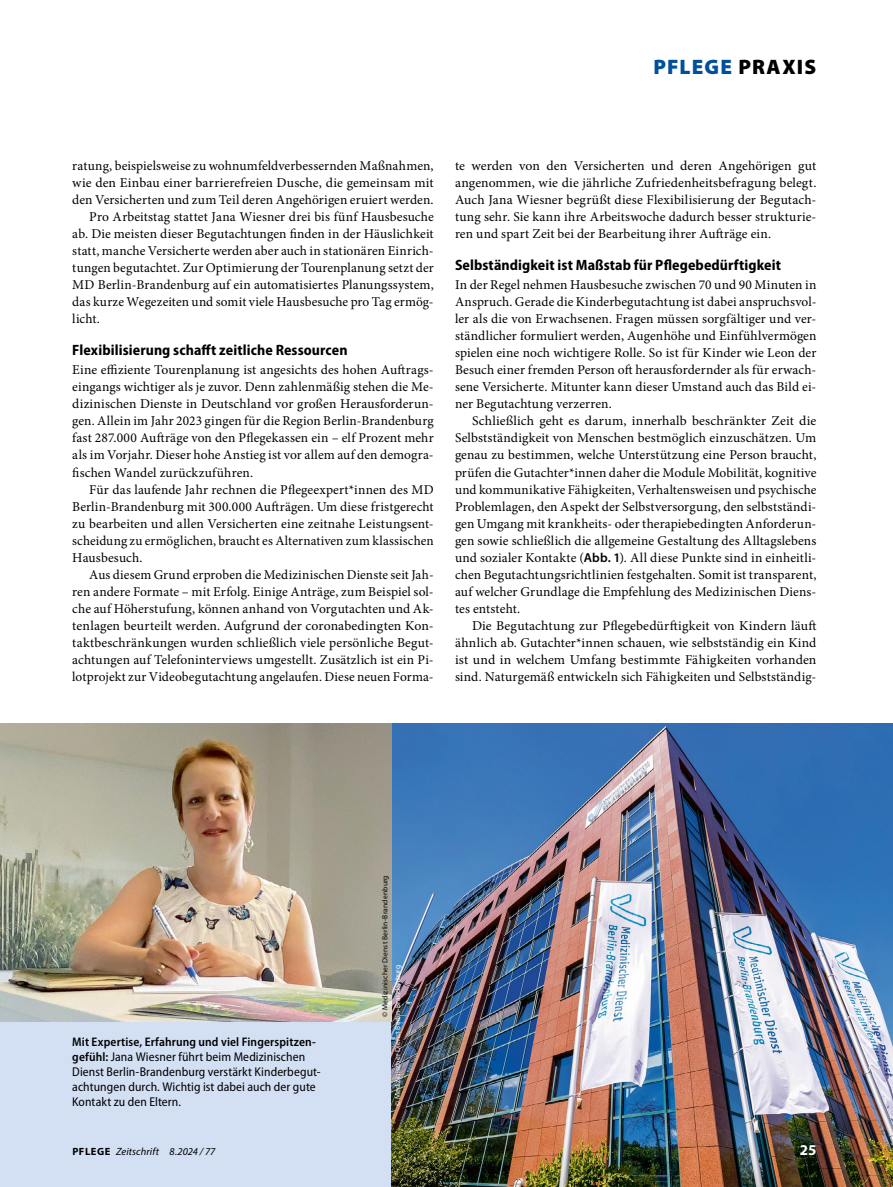
<style>
.page{position:relative;width:893px;height:1187px;background:#fff}
.page>*{position:absolute;margin:0;border:0;box-sizing:border-box;transform-origin:0 0}
.t1{font:900 21px "Myriad Pro";letter-spacing:.055em;color:#004e9e}
.SectionHeading_1_x{font:700 semi-condensed 15px "Myriad Pro";letter-spacing:.005em;color:#000}
.NoXML_Pagina{font:700 15px "Myriad Pro";color:#fff}
.Para_Indent{font:13.5px/17px "Minion Pro";letter-spacing:.005em;color:#000;text-align:justify}
.Para_x{font:13.5px/17px "Minion Pro";letter-spacing:.01em;color:#000;text-align:justify}
.Para_Initial{font:13.5px/17px "Minion Pro";letter-spacing:.005em;color:#000;text-align:justify}
.Image_Caption_x{font:semi-condensed 12.75px/15px "Myriad Pro";letter-spacing:.005em;color:#000}
.Image_Caption_x-2{font:600 semi-condensed 12.45px "Myriad Pro";letter-spacing:.01em;color:#000}
.NoXML_Pagina-2{font:italic 10.5px "Myriad Pro";letter-spacing:.005em;color:#000}
.t2{font:7.5px "Myriad Pro";letter-spacing:.025em;color:#fff}
.t3{font:7.5px "Myriad Pro";letter-spacing:.025em;color:#000}
.s1{color:#000}
.s2{font-family:"Myriad Pro";font-weight:600;font-size:13.05px}
.s3{font-weight:600;font-size:12.45px}
.s4{font-weight:700;font-style:normal}
</style>
<div class="page">
<div style="left:0;top:723px;width:893px;height:463px;background:#d3e0f4"></div>
<img style="left:391px;top:723px;width:502px;height:463px">
<img style="left:0;top:723px;width:391px;height:298px">
<h1 class="t1" style="left:653px;top:55px;width:164px">PFLEGE <span class="s1">PRAXIS</span></h1>
<p class="Para_Initial" style="left:72px;top:157px;width:363px">ratung, beispielsweise zu wohnumfeldverbessernden Maßnahmen, wie den Einbau einer barrierefreien Dusche, die gemeinsam mit den Versicherten und zum Teil deren Angehörigen eruiert werden.</p>
<p class="Para_Indent" style="left:72px;top:208px;width:363px;text-indent:17px">Pro Arbeitstag stattet Jana Wiesner drei bis fünf Hausbesuche ab. Die meisten dieser Begutachtungen finden in der Häuslichkeit statt, manche Versicherte werden aber auch in stationären Einrich&shy;tungen begutachtet. Zur Optimierung der Tourenplanung setzt der MD Berlin-Brandenburg auf ein automatisiertes Planungssystem, das kurze Wegezeiten und somit viele Hausbesuche pro Tag ermög&shy;licht.</p>
<p class="SectionHeading_1_x" style="left:72px;top:342px;width:277px">Flexibilisierung schafft zeitliche Ressourcen</p>
<p class="Para_x" style="left:72px;top:361px;width:363px">Eine effiziente Tourenplanung ist angesichts des hohen Auftrags&shy;eingangs wichtiger als je zuvor. Denn zahlenmäßig stehen die Me&shy;dizinischen Dienste in Deutschland vor großen Herausforderun&shy;gen. Allein im Jahr 2023 gingen für die Region Berlin-Brandenburg fast 287.000 Aufträge von den Pflegekassen ein – elf Prozent mehr als im Vorjahr. Dieser hohe Anstieg ist vor allem auf den demogra&shy;fischen Wandel zurückzuführen.</p>
<p class="Para_Indent" style="left:72px;top:481px;width:363px;text-indent:17px">Für das laufende Jahr rechnen die Pflegeexpert*innen des MD Berlin-Brandenburg mit 300.000 Aufträgen. Um diese fristgerecht zu bearbeiten und allen Versicherten eine zeitnahe Leistungsent&shy;scheidung zu ermöglichen, braucht es Alternativen zum klassischen Hausbesuch.</p>
<p class="Para_Indent" style="left:72px;top:566px;width:363px;text-indent:17px">Aus diesem Grund erproben die Medizinischen Dienste seit Jah&shy;ren andere Formate – mit Erfolg. Einige Anträge, zum Beispiel sol&shy;che auf Höherstufung, können anhand von Vorgutachten und Ak&shy;tenlagen beurteilt werden. Aufgrund der coronabedingten Kon&shy;taktbeschränkungen wurden schließlich viele persönliche Begut&shy;achtungen auf Telefoninterviews umgestellt. Zusätzlich ist ein Pi&shy;lotprojekt zur Videobegutachtung angelaufen. Diese neuen Forma-</p>
<p class="Para_Indent" style="left:455px;top:157px;width:363px">te werden von den Versicherten und deren Angehörigen gut angenommen, wie die jährliche Zufriedenheitsbefragung belegt.<br>Auch Jana Wiesner begrüßt diese Flexibilisierung der Begutach&shy;tung sehr. Sie kann ihre Arbeitswoche dadurch besser strukturie&shy;ren und spart Zeit bei der Bearbeitung ihrer Aufträge ein.</p>
<p class="SectionHeading_1_x" style="left:455px;top:256px;width:328px">Selbständigkeit ist Maßstab für Pflegebedürftigkeit</p>
<p class="Para_x" style="left:455px;top:276px;width:363px">In der Regel nehmen Hausbesuche zwischen 70 und 90 Minuten in Anspruch. Gerade die Kinderbegutachtung ist dabei anspruchsvol&shy;ler als die von Erwachsenen. Fragen müssen sorgfältiger und ver&shy;ständlicher formuliert werden, Augenhöhe und Einfühlvermögen spielen eine noch wichtigere Rolle. So ist für Kinder wie Leon der Besuch einer fremden Person oft herausfordernder als für erwach&shy;sene Versicherte. Mitunter kann dieser Umstand auch das Bild ei&shy;ner Begutachtung verzerren.</p>
<p class="Para_Indent" style="left:455px;top:412px;width:363px;text-indent:17px">Schließlich geht es darum, innerhalb beschränkter Zeit die Selbstständigkeit von Menschen bestmöglich einzuschätzen. Um genau zu bestimmen, welche Unterstützung eine Person braucht, prüfen die Gutachter*innen daher die Module Mobilität, kognitive und kommunikative Fähigkeiten, Verhaltensweisen und psychische Problemlagen, den Aspekt der Selbstversorgung, den selbstständi&shy;gen Umgang mit krankheits- oder therapiebedingten Anforderun&shy;gen sowie schließlich die allgemeine Gestaltung des Alltagslebens und sozialer Kontakte (<span class="s2">Abb. 1</span>). All diese Punkte sind in einheitli&shy;chen Begutachtungsrichtlinien festgehalten. Somit ist transparent, auf welcher Grundlage die Empfehlung des Medizinischen Diens&shy;tes entsteht.</p>
<p class="Para_Indent" style="left:455px;top:617px;width:363px;text-indent:17px">Die Begutachtung zur Pflegebedürftigkeit von Kindern läuft ähnlich ab. Gutachter*innen schauen, wie selbstständig ein Kind ist und in welchem Umfang bestimmte Fähigkeiten vorhanden sind. Naturgemäß entwickeln sich Fähigkeiten und Selbstständig-</p>
<p class="Image_Caption_x-2" style="left:72px;top:1035px;width:245px">Mit Expertise, Erfahrung und viel Fingerspitzen-</p>
<p class="Image_Caption_x" style="left:72px;top:1049px;width:250px"><span class="s3">gefühl:</span> Jana Wiesner führt beim Medizinischen Dienst Berlin-Brandenburg verstärkt Kinderbegut&shy;achtungen durch. Wichtig ist dabei auch der gute Kontakt zu den Eltern.</p>
<p class="t3" style="left:380px;top:1016px;width:143px;rotate:-90deg">© Medizinischer Dienst Berlin-Brandenburg</p>
<p class="t2" style="left:393px;top:1106px;width:143px;rotate:-90deg">© Medizinischer Dienst Berlin-Brandenburg</p>
<p class="NoXML_Pagina-2" style="left:72px;top:1144px;width:145px"><span class="s4">PFLEGE</span> Zeitschrift 8.2024 / 77</p>
<p class="NoXML_Pagina" style="left:800px;top:1139px;width:18px">25</p>
</div>
